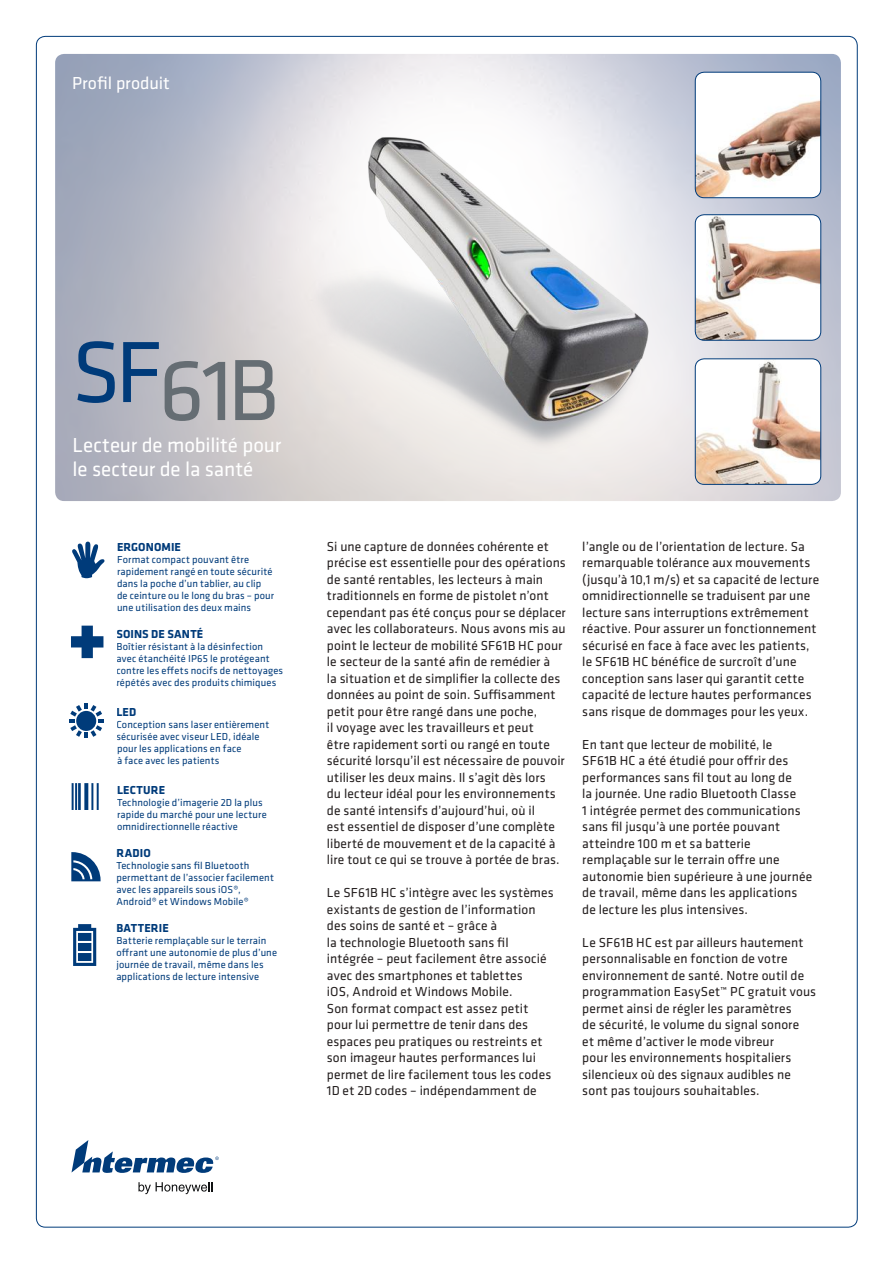
<style>
.page{position:relative;width:893px;height:1263px;background:#fff}
.page>*{position:absolute;margin:0;border:0;box-sizing:border-box;transform-origin:0 0}
.t1{font:90px "Klavika";letter-spacing:-.05em;color:#656d73}
.t2{font:21px/24px "Klavika";letter-spacing:-.005em;color:#fff}
.t3{font:18px "Klavika";color:#fff}
.t4{font:13.5px/16.5px "Klavika";letter-spacing:.01em;color:#241f1f}
.t5{font:700 12px "Klavika";letter-spacing:.01em;color:#003b7a}
.t6{font:10.5px/12px "Klavika";letter-spacing:.01em;color:#003b7a}
</style>
<div class="page">
<img style="left:55px;top:54px;width:786px;height:447px">
<img style="left:236px;top:129px;width:422px;height:335px">
<img style="left:695px;top:72px;width:126px;height:126px">
<div style="left:695px;top:72px;width:126px;height:126px;border:1px solid #003b7a;border-radius:9px"></div>
<img style="left:695px;top:215px;width:126px;height:125px">
<div style="left:695px;top:215px;width:126px;height:125px;border:1px solid #003b7a;border-radius:9px"></div>
<img style="left:695px;top:359px;width:126px;height:125px">
<div style="left:695px;top:359px;width:126px;height:126px;border:1px solid #003b7a;border-radius:9px"></div>
<svg style="left:71px;top:626px;width:32px;height:32px"></svg>
<hr style="left:75px;top:783px;width:2px;height:27px;background:#003b7a">
<hr style="left:78px;top:783px;width:3px;height:27px;background:#003b7a">
<hr style="left:72px;top:783px;width:2px;height:27px;background:#003b7a">
<svg style="left:84px;top:783px;width:4px;height:27px"></svg>
<hr style="left:97px;top:783px;width:2px;height:27px;background:#003b7a">
<hr style="left:91px;top:783px;width:2px;height:27px;background:#003b7a">
<svg style="left:73px;top:924px;width:23px;height:42px"></svg>
<svg style="left:71px;top:852px;width:30px;height:29px"></svg>
<svg style="left:69px;top:704px;width:34px;height:34px"></svg>
<div style="left:76px;top:711px;width:20px;height:20px;background:#003b7a;border-radius:50%"></div>
<svg style="left:72px;top:542px;width:33px;height:36px"></svg>
<svg style="left:72px;top:1140px;width:147px;height:33px"></svg>
<svg style="left:138px;top:1182px;width:74px;height:12px"></svg>
<h3 class="t3" style="left:72px;top:71px;width:99px">Profil produit</h3>
<h1 class="t1" style="left:72px;top:331px;width:208px"><sup>SF</sup>61B</h1>
<h2 class="t2" style="left:73px;top:432px;width:210px">Lecteur de mobilité pour le secteur de la santé</h2>
<p class="t5" style="left:117px;top:538px;width:65px">ERGONOMIE</p>
<p class="t6" style="left:117px;top:553px;width:159px">Format compact pouvant être rapidement rangé en toute sécurité dans la poche d’un tablier, au clip de ceinture ou le long du bras – pour une utilisation des deux mains</p>
<p class="t5" style="left:116px;top:625px;width:89px">SOINS DE SANTÉ</p>
<p class="t6" style="left:116px;top:640px;width:168px">Boîtier résistant à la désinfection avec étanchéité IP65 le protégeant contre les effets nocifs de nettoyages répétés avec des produits chimiques</p>
<p class="t5" style="left:116px;top:703px;width:21px">LED</p>
<p class="t6" style="left:116px;top:718px;width:154px">Conception sans laser entièrement sécurisée avec viseur LED, idéale pour les applications en face<br>à face avec les patients</p>
<p class="t5" style="left:117px;top:781px;width:50px">LECTURE</p>
<p class="t6" style="left:117px;top:796px;width:151px">Technologie d’imagerie 2D la plus rapide du marché pour une lecture omnidirectionnelle réactive</p>
<p class="t5" style="left:116px;top:844px;width:36px">RADIO</p>
<p class="t6" style="left:116px;top:859px;width:159px">Technologie sans fil Bluetooth permettant de l’associer facilement avec les appareils sous iOS®,<br>Android® et Windows Mobile®</p>
<p class="t5" style="left:116px;top:919px;width:54px">BATTERIE</p>
<p class="t6" style="left:116px;top:934px;width:162px">Batterie remplaçable sur le terrain offrant une autonomie de plus d’une journée de travail, même dans les applications de lecture intensive</p>
<p class="t4" style="left:327px;top:537px;width:240px">Si une capture de données cohérente et précise est essentielle pour des opérations de santé rentables, les lecteurs à main traditionnels en forme de pistolet n’ont cependant pas été conçus pour se déplacer avec les collaborateurs. Nous avons mis au point le lecteur de mobilité SF61B HC pour le secteur de la santé afin de remédier à<br>la situation et de simplifier la collecte des données au point de soin. Suffisamment petit pour être rangé dans une poche,<br>il voyage avec les travailleurs et peut<br>être rapidement sorti ou rangé en toute sécurité lorsqu’il est nécessaire de pouvoir utiliser les deux mains. Il s’agit dès lors<br>du lecteur idéal pour les environnements de santé intensifs d’aujourd’hui, où il<br>est essentiel de disposer d’une complète liberté de mouvement et de la capacité à lire tout ce qui se trouve à portée de bras.</p>
<p class="t4" style="left:327px;top:884px;width:228px">Le SF61B HC s’intègre avec les systèmes existants de gestion de l’information des soins de santé et – grâce à<br>la technologie Bluetooth sans fil intégrée – peut facilement être associé avec des smartphones et tablettes<br>iOS, Android et Windows Mobile.<br>Son format compact est assez petit pour lui permettre de tenir dans des espaces peu pratiques ou restreints et son imageur hautes performances lui permet de lire facilement tous les codes 1D et 2D codes – indépendamment de</p>
<p class="t4" style="left:582px;top:537px;width:239px">l’angle ou de l’orientation de lecture. Sa remarquable tolérance aux mouvements (jusqu’à 10,1 m/s) et sa capacité de lecture omnidirectionnelle se traduisent par une lecture sans interruptions extrêmement réactive. Pour assurer un fonctionnement sécurisé en face à face avec les patients, le SF61B HC bénéfice de surcroît d’une conception sans laser qui garantit cette capacité de lecture hautes performances sans risque de dommages pour les yeux.</p>
<p class="t4" style="left:582px;top:735px;width:231px">En tant que lecteur de mobilité, le<br>SF61B HC a été étudié pour offrir des performances sans fil tout au long de<br>la journée. Une radio Bluetooth Classe<br>1 intégrée permet des communications sans fil jusqu’à une portée pouvant atteindre 100 m et sa batterie remplaçable sur le terrain offre une autonomie bien supérieure à une journée de travail, même dans les applications de lecture les plus intensives.</p>
<p class="t4" style="left:582px;top:933px;width:235px">Le SF61B HC est par ailleurs hautement personnalisable en fonction de votre environnement de santé. Notre outil de programmation EasySet™ PC gratuit vous permet ainsi de régler les paramètres<br>de sécurité, le volume du signal sonore<br>et même d’activer le mode vibreur<br>pour les environnements hospitaliers silencieux où des signaux audibles ne sont pas toujours souhaitables.</p>
</div>
